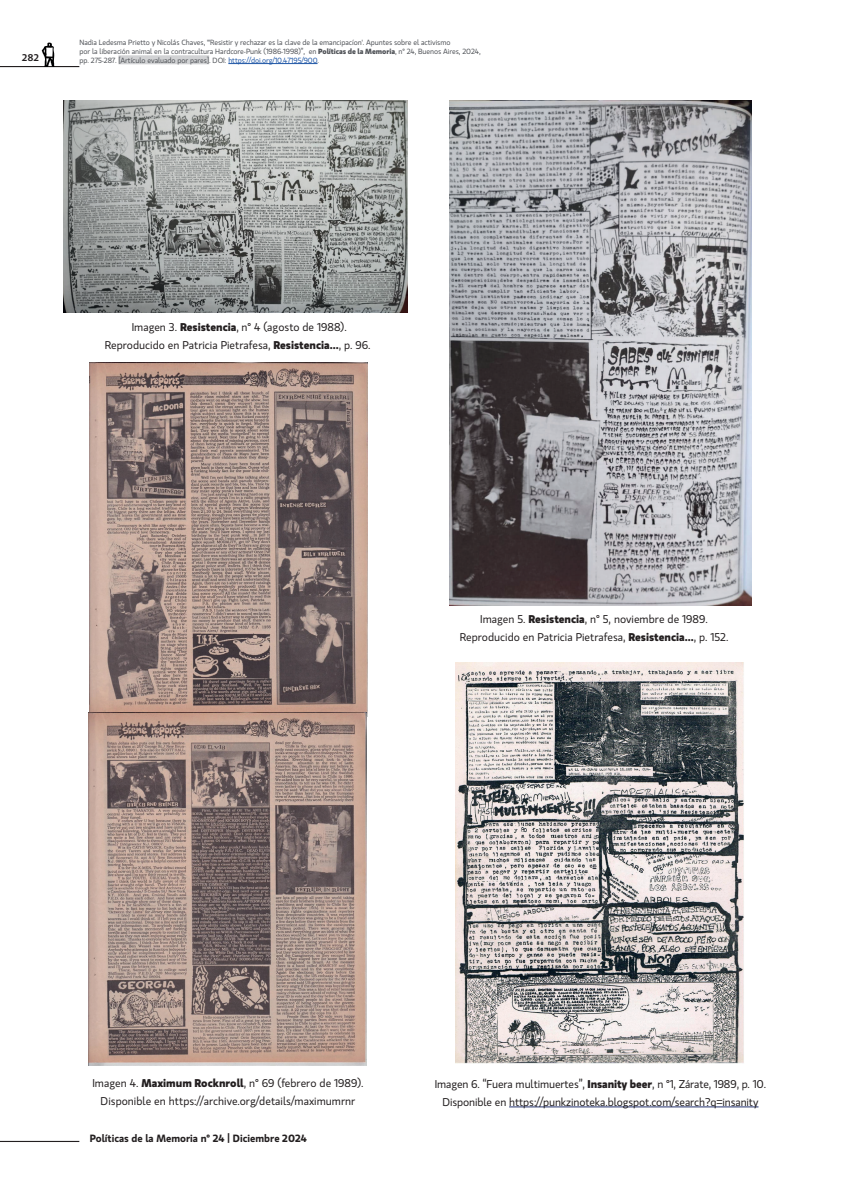
<style>
.page{position:relative;width:851px;height:1191px;background:#fff}
.page>*{position:absolute;margin:0;border:0;box-sizing:border-box;transform-origin:0 0}
.t1{font:11.25px/18px "Gloriola Std";color:#231f20;text-align:center}
.t2{font:600 10.5px "Gloriola Std";color:#231f20}
.t3{font:10.5px "Leitura Sans Grot 3";color:#231f20}
.t4{font:7.5px/9px "Gloriola Std";letter-spacing:-.01em;color:#505358}
.s1{font-weight:700}
.s2{color:#1e56a6}
</style>
<div class="page">
<hr style="left:0;top:66px;width:79px;height:1px;background:#231f20">
<hr style="left:0;top:1140px;width:79px;height:2px;background:#231f20">
<div style="left:118px;top:55px;width:91px;height:9px;background:#d1d2d4"></div>
<hr style="left:228px;top:63px;width:89px;height:1px;background:#1e56a6">
<svg style="left:41px;top:43px;width:14px;height:24px"></svg>
<img style="left:64px;top:101px;width:344px;height:211px">
<img style="left:90px;top:363px;width:277px;height:353px">
<img style="left:89px;top:712px;width:277px;height:353px">
<img style="left:455px;top:662px;width:289px;height:401px">
<img style="left:449px;top:101px;width:302px;height:504px">
<hr style="left:509px;top:1106px;width:249px;height:1px;background:#24326f">
<p class="t3" style="left:22px;top:51px;width:19px">282</p>
<p class="t4" style="left:80px;top:38px;width:402px">Nadia Ledesma Prietto y Nicolás Chaves, "'Resistir y rechazar es la clave de la emancipacíon'. Apuntes sobre el activismo<br>por la liberación animal en la contracultura Hardcore-Punk (1986-1998)”, en <span class="s1">Políticas de la Memoria</span>, n° 24, Buenos Aires, 2024, pp. 275-287. [Artículo evaluado por pares]. DOI: <span class="s2">https://doi.org/10.47195/900</span>.</p>
<p class="t1" style="left:105px;top:318px;width:266px">Imagen 3. <span class="s1">Resistencia</span>, n° 4 (agosto de 1988).<br>Reproducido en Patricia Pietrafesa, <span class="s1">Resistencia...</span>, p. 96.</p>
<p class="t1" style="left:459px;top:609px;width:269px">Imagen 5. <span class="s1">Resistencia</span>, n° 5, noviembre de 1989.<br>Reproducido en Patricia Pietrafesa, <span class="s1">Resistencia...</span>, p. 152.</p>
<p class="t1" style="left:92px;top:1074px;width:271px">Imagen 4. <span class="s1">Maximum Rocknroll</span>, n° 69 (febrero de 1989).<br>Disponible en https://archive.org/details/maximumrnr</p>
<p class="t1" style="left:434px;top:1074px;width:332px">Imagen 6. “Fuera multimuertes”, <span class="s1">Insanity beer</span>, n °1, Zárate, 1989, p. 10.<br>Disponible en https://punkzinoteka.blogspot.com/search?q=insanity</p>
<p class="t2" style="left:90px;top:1130px;width:218px">Políticas de la Memoria n° 24 | Diciembre 2024</p>
</div>
